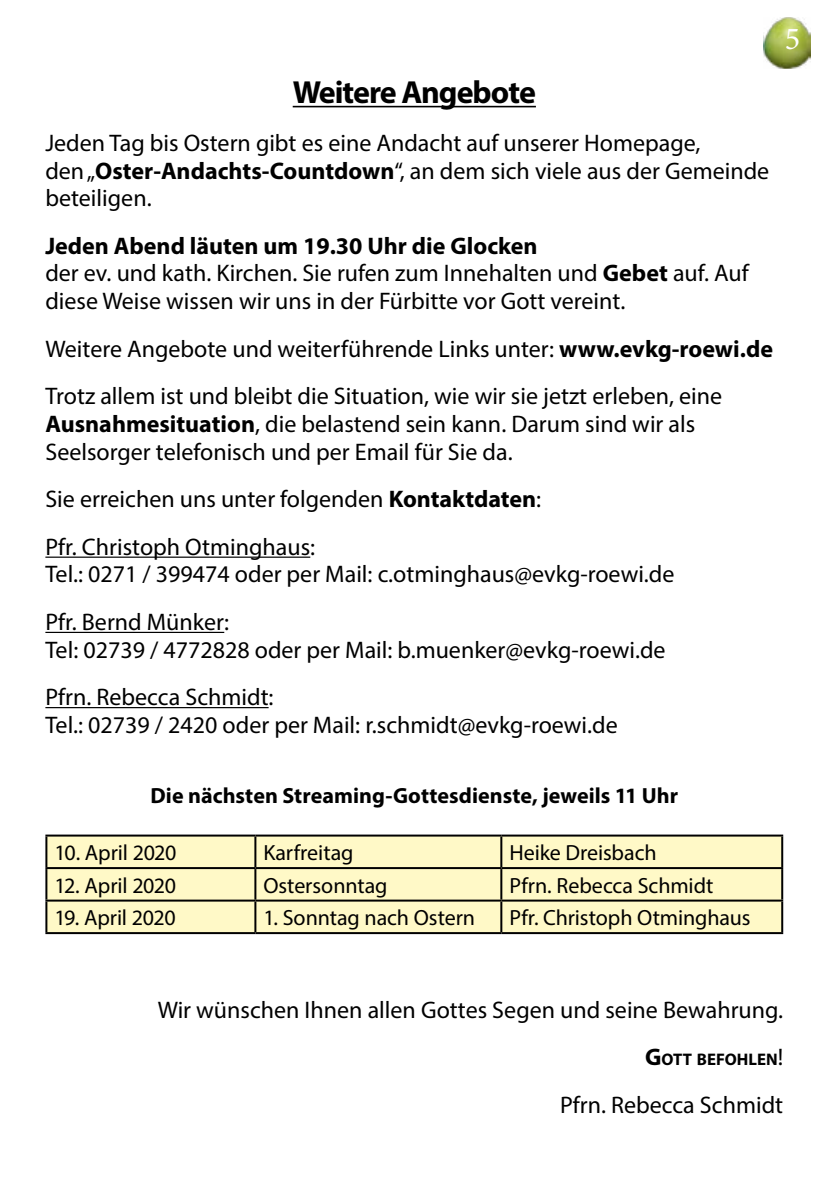
<style>
.page{position:relative;width:840px;height:1191px;background:#fff}
.page>*{position:absolute;margin:0;border:0;box-sizing:border-box;transform-origin:0 0}
.t1{font:700 32px "Myriad Pro";letter-spacing:-.03em;color:#000}
.t2{font:32px "Minion Pro";color:#fff}
.t3{font:24px/27.6px "Myriad Pro";color:#000}
.t4{font:22px "Myriad Pro";letter-spacing:-.005em;color:#000}
.t5{font:700 22px "Myriad Pro";color:#000}
.t6{font:700 16.8px "Myriad Pro";color:#000}
.s1{font-weight:700}
.s2{font-size:24px}
.s3{font-weight:400;font-size:24px}
</style>
<div class="page">
<img style="left:763px;top:17px;width:47px;height:51px">
<hr style="left:292px;top:106px;width:243px;height:1px;background:#000">
<hr style="left:45px;top:556px;width:265px;height:2px;background:#000">
<hr style="left:45px;top:632px;width:179px;height:1px;background:#000">
<hr style="left:45px;top:707px;width:223px;height:1px;background:#000">
<div style="left:47px;top:836px;width:733px;height:96px;background:#fff9c7"></div>
<hr style="left:45px;top:834px;width:210px;height:2px;background:#000">
<hr style="left:45px;top:836px;width:2px;height:31px;background:#000">
<hr style="left:255px;top:834px;width:246px;height:2px;background:#000">
<hr style="left:254px;top:836px;width:2px;height:31px;background:#000">
<hr style="left:501px;top:834px;width:281px;height:2px;background:#000">
<hr style="left:500px;top:836px;width:2px;height:31px;background:#000">
<hr style="left:780px;top:836px;width:2px;height:31px;background:#000">
<hr style="left:45px;top:867px;width:210px;height:2px;background:#000">
<hr style="left:45px;top:869px;width:2px;height:30px;background:#000">
<hr style="left:255px;top:867px;width:246px;height:2px;background:#000">
<hr style="left:254px;top:869px;width:2px;height:30px;background:#000">
<hr style="left:501px;top:867px;width:281px;height:2px;background:#000">
<hr style="left:500px;top:869px;width:2px;height:30px;background:#000">
<hr style="left:780px;top:869px;width:2px;height:30px;background:#000">
<hr style="left:45px;top:899px;width:210px;height:2px;background:#000">
<hr style="left:45px;top:901px;width:2px;height:31px;background:#000">
<hr style="left:255px;top:899px;width:246px;height:2px;background:#000">
<hr style="left:254px;top:901px;width:2px;height:31px;background:#000">
<hr style="left:501px;top:899px;width:281px;height:2px;background:#000">
<hr style="left:500px;top:901px;width:2px;height:31px;background:#000">
<hr style="left:780px;top:901px;width:2px;height:31px;background:#000">
<hr style="left:45px;top:932px;width:210px;height:2px;background:#000">
<hr style="left:255px;top:932px;width:246px;height:2px;background:#000">
<hr style="left:501px;top:932px;width:281px;height:2px;background:#000">
<p class="t1" style="left:292px;top:72px;width:244px">Weitere Angebote</p>
<p class="t3" style="left:45px;top:129px;width:725px">Jeden Tag bis Ostern gibt es eine Andacht auf unserer Homepage,<br>den „<span class="s1">Oster-Andachts-Countdown</span>“, an dem sich viele aus der Gemeinde beteiligen.</p>
<p class="t3" style="left:45px;top:232px;width:704px"><span class="s1">Jeden Abend läuten um 19.30 Uhr die Glocken<br></span>der ev. und kath. Kirchen. Sie rufen zum Innehalten und <span class="s1">Gebet</span> auf. Auf diese Weise wissen wir uns in der Fürbitte vor Gott vereint.</p>
<p class="t3" style="left:45px;top:334px;width:728px">Weitere Angebote und weiterführende Links unter: <span class="s1">www.evkg-roewi.de</span></p>
<p class="t3" style="left:45px;top:382px;width:678px">Trotz allem ist und bleibt die Situation, wie wir sie jetzt erleben, eine<br><span class="s1">Ausnahmesituation</span>, die belastend sein kann. Darum sind wir als<br>Seelsorger telefonisch und per Email für Sie da.</p>
<p class="t3" style="left:45px;top:485px;width:497px">Sie erreichen uns unter folgenden <span class="s1">Kontaktdaten</span>:</p>
<p class="t3" style="left:45px;top:532px;width:630px">Pfr. Christoph Otminghaus:<br>Tel.: 0271 / 399474 oder per Mail: c.otminghaus@evkg-roewi.de</p>
<p class="t3" style="left:45px;top:608px;width:621px">Pfr. Bernd Münker:<br>Tel: 02739 / 4772828 oder per Mail: b.muenker@evkg-roewi.de</p>
<p class="t3" style="left:45px;top:683px;width:573px">Pfrn. Rebecca Schmidt:<br>Tel.: 02739 / 2420 oder per Mail: r.schmidt@evkg-roewi.de</p>
<h1 class="t2" style="left:784px;top:17px;width:17px">5</h1>
<p class="t5" style="left:150px;top:781px;width:529px">Die nächsten Streaming-Gottesdienste, jeweils 11 Uhr</p>
<p class="t4" style="left:54px;top:839px;width:123px">10. April 2020</p>
<p class="t4" style="left:263px;top:839px;width:92px">Karfreitag</p>
<p class="t4" style="left:509px;top:839px;width:149px">Heike Dreisbach</p>
<p class="t4" style="left:54px;top:871px;width:123px">12. April 2020</p>
<p class="t4" style="left:263px;top:871px;width:126px">Ostersonntag</p>
<p class="t4" style="left:509px;top:871px;width:205px">Pfrn. Rebecca Schmidt</p>
<p class="t4" style="left:54px;top:904px;width:123px">19. April 2020</p>
<p class="t4" style="left:263px;top:904px;width:213px">1. Sonntag nach Ostern</p>
<p class="t4" style="left:509px;top:904px;width:242px">Pfr. Christoph Otminghaus</p>
<p class="t3" style="left:158px;top:995px;width:626px">Wir wünschen Ihnen allen Gottes Segen und seine Bewahrung.</p>
<p class="t6" style="left:645px;top:1048px;width:139px"><span class="s2">G</span>OTT BEFOHLEN<span class="s3">!</span></p>
<p class="t3" style="left:559px;top:1090px;width:224px">Pfrn. Rebecca Schmidt</p>
</div>
